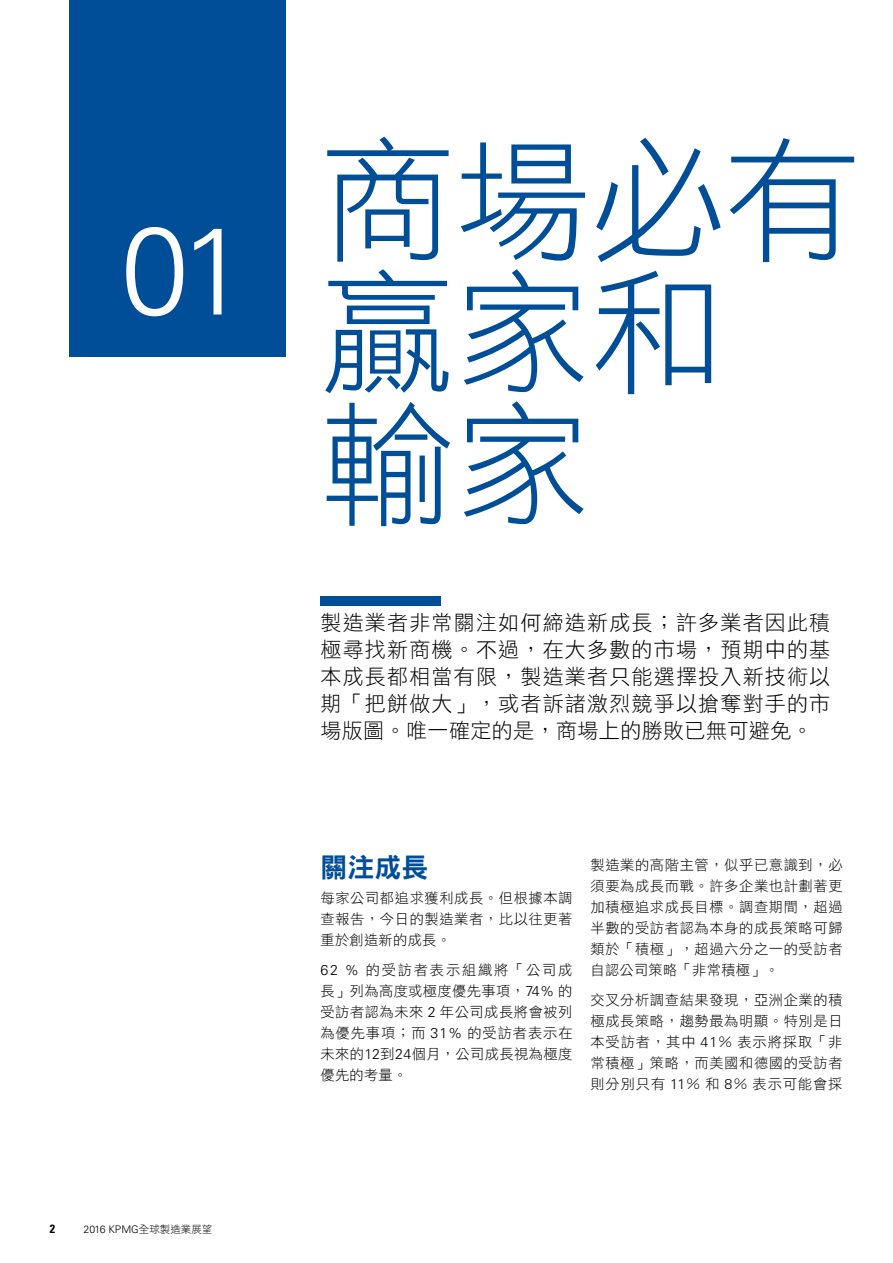
<style>
.page{position:relative;width:893px;height:1263px;background:#fff}
.page>*{position:absolute;margin:0;border:0;box-sizing:border-box;transform-origin:0 0}
.t1{font:135px/132px "DF Hei Std W3";color:#004e98}
.t2{font:300 123.75px "Univers LT Std";color:#fff}
.t3{font:27px "DF Hei Std W9";color:#004e98}
.t4{font:21px/27px "DF Hei Std W3";letter-spacing:.06em;color:#000;text-align:justify}
.t5{font:14.25px/21px "DF Hei Std W3";letter-spacing:.045em;color:#000;text-align:justify}
.t6{font:700 condensed 12px "Univers LT Std";color:#000}
.t7{font:300 10.5px "Univers LT Std";color:#000}
.s1{font-family:"DF Hei Std W3";font-weight:400}
.s2{font-family:"Univers LT Std";font-weight:300}
</style>
<div class="page">
<div style="left:69px;top:0;width:216px;height:357px;background:#004e98"></div>
<div style="left:320px;top:596px;width:121px;height:10px;background:#004e98"></div>
<h2 class="t2" style="left:120px;top:196px;width:130px">01</h2>
<p class="t6" style="left:50px;top:1221px;width:7px">2</p>
<p class="t7" style="left:84px;top:1223px;width:130px">2016 KPMG<span class="s1">全球製造業展望</span></p>
<h1 class="t1" style="left:320px;top:132px;width:542px">商場必有贏家和輸家</h1>
<h3 class="t4" style="left:320px;top:608px;width:511px">製造業者非常關注如何締造新成長；許多業者因此積極尋找新商機。不過，在大多數的市場，預期中的基本成長都相當有限，製造業者只能選擇投入新技術以期「把餅做大」，或者訴諸激烈競爭以搶奪對手的市場版圖。唯一確定的是，商場上的勝敗已無可避免。</h3>
<h3 class="t3" style="left:320px;top:853px;width:110px">關注成長</h3>
<p class="t5" style="left:320px;top:887px;width:254px">每家公司都追求獲利成長。但根據本調查報告，今日的製造業者，比以往更著重於創造新的成長。</p>
<p class="t5" style="left:320px;top:959px;width:254px"><span class="s2">62 %</span> 的受訪者表示組織將「公司成長」列為高度或極度優先事項，<span class="s2">74%</span> 的受訪者認為未來 <span class="s2">2</span> 年公司成長將會被列為優先事項；而 <span class="s2">31%</span> 的受訪者表示在未來的<span class="s2">12</span>到<span class="s2">24</span>個月，公司成長視為極度優先的考量。</p>
<p class="t5" style="left:590px;top:854px;width:254px">製造業的高階主管，似乎已意識到，必須要為成長而戰。許多企業也計劃著更加積極追求成長目標。調查期間，超過半數的受訪者認為本身的成長策略可歸類於「積極」，超過六分之一的受訪者自認公司策略「非常積極」。</p>
<p class="t5" style="left:590px;top:989px;width:254px">交叉分析調查結果發現，亞洲企業的積極成長策略，趨勢最為明顯。特別是日本受訪者，其中 <span class="s2">41</span>％表示將採取「非常積極」策略，而美國和德國的受訪者則分別只有 <span class="s2">11</span>％和 <span class="s2">8</span>％表示可能會採</p>
</div>
